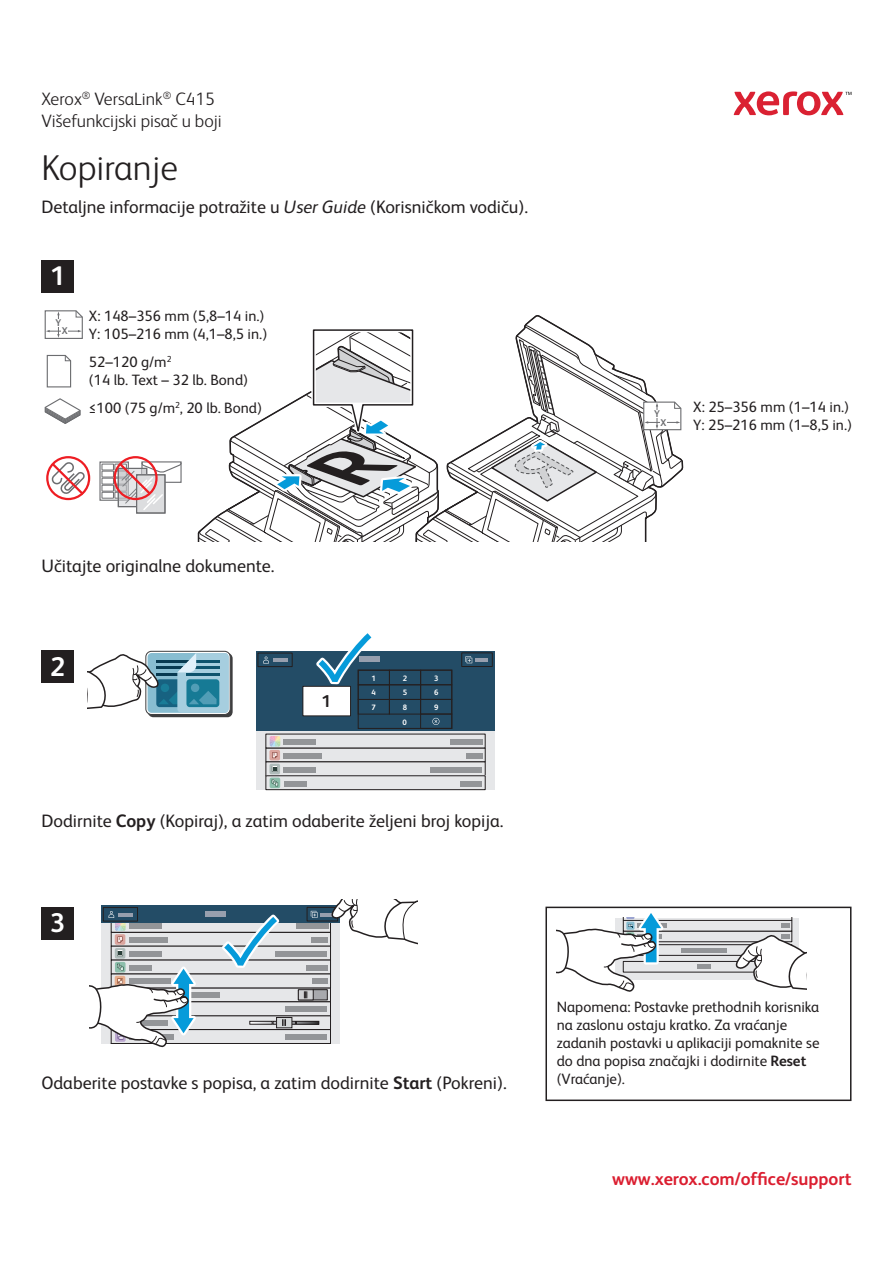
<style>
.page{position:relative;width:893px;height:1263px;background:#fff}
.page>*{position:absolute;margin:0;border:0;box-sizing:border-box;transform-origin:0 0}
.t1{font:300 36px "Xerox Sans";color:#231f20}
.t2{font:700 27px "Xerox Sans";color:#fff}
.t3{font:18px "Xerox Sans";color:#231f20}
.t4{font:300 18px/21.6px "Xerox Sans";color:#231f20}
.t5{font:700 18px "Xerox Sans";color:#db1e30}
.t6{font:700 17.25px "Xerox Sans";color:#231f20}
.t7{font:15px/18px "Xerox Sans";color:#231f20}
.t8{font:700 9.75px "Xerox Sans";color:#6c6d70}
.t9{font:700 7.8px "Xerox Sans";color:#fff}
.s1{font-style:italic}
.s2{font-weight:700}
</style>
<div class="page">
<svg style="left:734px;top:91px;width:117px;height:24px"></svg>
<div style="left:46px;top:456px;width:44px;height:44px;border:2px solid #ee1d23;border-radius:50%"></div>
<svg style="left:50px;top:460px;width:36px;height:37px"></svg>
<svg style="left:101px;top:463px;width:16px;height:36px"></svg>
<div style="left:99px;top:461px;width:30px;height:40px;border:1px solid #6c6d70"></div>
<div style="left:102px;top:464px;width:11px;height:6px;background:#fff"></div>
<div style="left:102px;top:464px;width:12px;height:6px;border:1px solid #6c6d70"></div>
<div style="left:115px;top:464px;width:12px;height:6px;border:1px solid #6c6d70"></div>
<div style="left:102px;top:471px;width:11px;height:6px;background:#fff"></div>
<div style="left:102px;top:471px;width:12px;height:6px;border:1px solid #6c6d70"></div>
<div style="left:102px;top:478px;width:11px;height:6px;background:#fff"></div>
<div style="left:102px;top:478px;width:12px;height:6px;border:1px solid #6c6d70"></div>
<div style="left:102px;top:485px;width:11px;height:6px;background:#fff"></div>
<div style="left:102px;top:485px;width:12px;height:6px;border:1px solid #6c6d70"></div>
<div style="left:115px;top:485px;width:12px;height:6px;border:1px solid #6c6d70"></div>
<div style="left:102px;top:492px;width:11px;height:6px;background:#fff"></div>
<div style="left:102px;top:492px;width:12px;height:6px;border:1px solid #6c6d70"></div>
<div style="left:115px;top:492px;width:12px;height:6px;border:1px solid #6c6d70"></div>
<div style="left:136px;top:474px;width:29px;height:40px;border:1px solid #6c6d70"></div>
<div style="left:136px;top:474px;width:30px;height:39px;border:1px solid #6c6d70"></div>
<div style="left:114px;top:456px;width:44px;height:44px;border:2px solid #ee1d23;border-radius:50%"></div>
<svg style="left:117px;top:461px;width:65px;height:51px"></svg>
<svg style="left:46px;top:354px;width:26px;height:34px"></svg>
<svg style="left:44px;top:310px;width:39px;height:29px"></svg>
<div style="left:56px;top:319px;width:5px;height:8px;background:#fff"></div>
<svg style="left:198px;top:315px;width:486px;height:227px"></svg>
<div style="left:654px;top:410px;width:6px;height:8px;background:#fff"></div>
<svg style="left:44px;top:398px;width:37px;height:26px"></svg>
<svg style="left:256px;top:730px;width:238px;height:59px;background:#bec3c8"></svg>
<div style="left:266px;top:748px;width:219px;height:14px;background:#e6e7e9"></div>
<div style="left:266px;top:748px;width:219px;height:14px;border:1px solid #231f20"></div>
<div style="left:266px;top:762px;width:219px;height:14px;background:#e6e7e9"></div>
<div style="left:266px;top:776px;width:219px;height:13px;background:#e6e7e9"></div>
<div style="left:266px;top:775px;width:219px;height:15px;border:1px solid #231f20"></div>
<svg style="left:269px;top:750px;width:11px;height:10px"></svg>
<div style="left:284px;top:753px;width:38px;height:5px;background:#939598"></div>
<svg style="left:269px;top:764px;width:11px;height:10px"></svg>
<svg style="left:272px;top:766px;width:6px;height:6px"></svg>
<div style="left:284px;top:767px;width:32px;height:6px;background:#939598"></div>
<div style="left:430px;top:767px;width:52px;height:6px;background:#939598"></div>
<div style="left:466px;top:753px;width:16px;height:5px;background:#939598"></div>
<svg style="left:270px;top:777px;width:10px;height:11px"></svg>
<svg style="left:271px;top:779px;width:7px;height:8px"></svg>
<div style="left:284px;top:781px;width:22px;height:5px;background:#939598"></div>
<div style="left:461px;top:781px;width:21px;height:5px;background:#939598"></div>
<div style="left:266px;top:734px;width:219px;height:14px;background:#e6e7e9"></div>
<svg style="left:270px;top:736px;width:10px;height:22px"></svg>
<div style="left:284px;top:739px;width:32px;height:6px;background:#939598"></div>
<div style="left:451px;top:739px;width:32px;height:6px;background:#939598"></div>
<div style="left:256px;top:668px;width:238px;height:62px;background:#234c66"></div>
<div style="left:303px;top:686px;width:48px;height:30px;background:#fff"></div>
<div style="left:303px;top:686px;width:48px;height:30px;border:1px solid #231f20"></div>
<div style="left:358px;top:670px;width:94px;height:59px;border:1px solid #231f20"></div>
<div style="left:358px;top:670px;width:32px;height:15px;border:1px solid #231f20"></div>
<div style="left:389px;top:670px;width:32px;height:15px;border:1px solid #231f20"></div>
<div style="left:420px;top:670px;width:32px;height:15px;border:1px solid #231f20"></div>
<div style="left:358px;top:685px;width:32px;height:15px;border:1px solid #231f20"></div>
<div style="left:389px;top:685px;width:32px;height:15px;border:1px solid #231f20"></div>
<div style="left:358px;top:699px;width:32px;height:15px;border:1px solid #231f20"></div>
<div style="left:389px;top:699px;width:32px;height:15px;border:1px solid #231f20"></div>
<svg style="left:420px;top:684px;width:32px;height:45px"></svg>
<div style="left:420px;top:699px;width:32px;height:15px;border:1px solid #231f20"></div>
<div style="left:256px;top:651px;width:238px;height:17px;background:#234c66"></div>
<div style="left:359px;top:656px;width:21px;height:6px;background:#979fae"></div>
<div style="left:462px;top:653px;width:30px;height:14px;border:1px solid #231f20"></div>
<svg style="left:465px;top:656px;width:7px;height:7px"></svg>
<hr style="left:475px;top:658px;width:12px;height:4px;background:#979fae">
<div style="left:258px;top:653px;width:34px;height:14px;border:1px solid #231f20"></div>
<svg style="left:263px;top:656px;width:6px;height:7px"></svg>
<hr style="left:273px;top:658px;width:15px;height:4px;background:#979fae">
<div style="left:148px;top:653px;width:85px;height:64px;background:#3e3e3f;border-radius:6px"></div>
<div style="left:145px;top:651px;width:86px;height:64px;border:1px solid #3e3e3f;border-radius:6px"></div>
<svg style="left:312px;top:633px;width:66px;height:54px"></svg>
<svg style="left:88px;top:653px;width:141px;height:63px"></svg>
<svg style="left:89px;top:899px;width:329px;height:149px"></svg>
<div style="left:545px;top:907px;width:306px;height:194px;border:2px solid #231f20"></div>
<svg style="left:557px;top:906px;width:250px;height:86px"></svg>
<div style="left:41px;top:260px;width:33px;height:33px;background:#231f20"></div>
<div style="left:41px;top:651px;width:33px;height:32px;background:#231f20"></div>
<div style="left:41px;top:907px;width:33px;height:32px;background:#231f20"></div>
<p class="t4" style="left:41px;top:90px;width:182px">Xerox<sup>®</sup> VersaLink<sup>®</sup> C415<br>Višefunkcijski pisač u boji</p>
<h1 class="t1" style="left:41px;top:155px;width:138px">Kopiranje</h1>
<p class="t3" style="left:41px;top:201px;width:488px">Detaljne informacije potražite u <span class="s1">User Guide</span> (Korisničkom vodiču).</p>
<h2 class="t2" style="left:50px;top:263px;width:17px">1</h2>
<p class="t8" style="left:55px;top:318px;width:7px">Y</p>
<p class="t8" style="left:62px;top:326px;width:7px">X</p>
<p class="t7" style="left:89px;top:308px;width:180px">X: 148–356 mm (5,8–14 in.)<br>Y: 105–216 mm (4,1–8,5 in.)</p>
<p class="t7" style="left:89px;top:354px;width:161px">52–120 g/m<sup>2<br></sup>(14 lb. Text – 32 lb. Bond)</p>
<p class="t7" style="left:89px;top:401px;width:174px">≤100 (75 g/m<sup>2</sup>, 20 lb. Bond)</p>
<p class="t8" style="left:654px;top:409px;width:7px">Y</p>
<p class="t8" style="left:660px;top:417px;width:7px">X</p>
<p class="t7" style="left:693px;top:400px;width:160px">X: 25–356 mm (1–14 in.)<br>Y: 25–216 mm (1–8,5 in.)</p>
<p class="t3" style="left:41px;top:560px;width:235px">Učitajte originalne dokumente.</p>
<h2 class="t2" style="left:50px;top:654px;width:17px">2</h2>
<p class="t6" style="left:322px;top:693px;width:11px">1</p>
<p class="t9" style="left:372px;top:674px;width:6px">1</p>
<p class="t9" style="left:403px;top:674px;width:6px">2</p>
<p class="t9" style="left:434px;top:674px;width:6px">3</p>
<p class="t9" style="left:372px;top:689px;width:6px">4</p>
<p class="t9" style="left:403px;top:689px;width:6px">5</p>
<p class="t9" style="left:434px;top:689px;width:6px">6</p>
<p class="t9" style="left:372px;top:703px;width:6px">7</p>
<p class="t9" style="left:403px;top:703px;width:6px">8</p>
<p class="t9" style="left:434px;top:703px;width:6px">9</p>
<p class="t9" style="left:403px;top:718px;width:6px">0</p>
<p class="t3" style="left:41px;top:814px;width:464px">Dodirnite <span class="s2">Copy</span> (Kopiraj), a zatim odaberite željeni broj kopija.</p>
<h2 class="t2" style="left:50px;top:910px;width:17px">3</h2>
<p class="t3" style="left:41px;top:1077px;width:467px">Odaberite postavke s popisa, a zatim dodirnite <span class="s2">Start</span> (Pokreni).</p>
<p class="t7" style="left:557px;top:1000px;width:264px">Napomena: Postavke prethodnih korisnika na zaslonu ostaju kratko. Za vraćanje zadanih postavki u aplikaciji pomaknite se do dna popisa značajki i dodirnite <span class="s2">Reset </span>(Vraćanje).</p>
<p class="t5" style="left:612px;top:1171px;width:241px">www.xerox.com/office/support</p>
</div>
